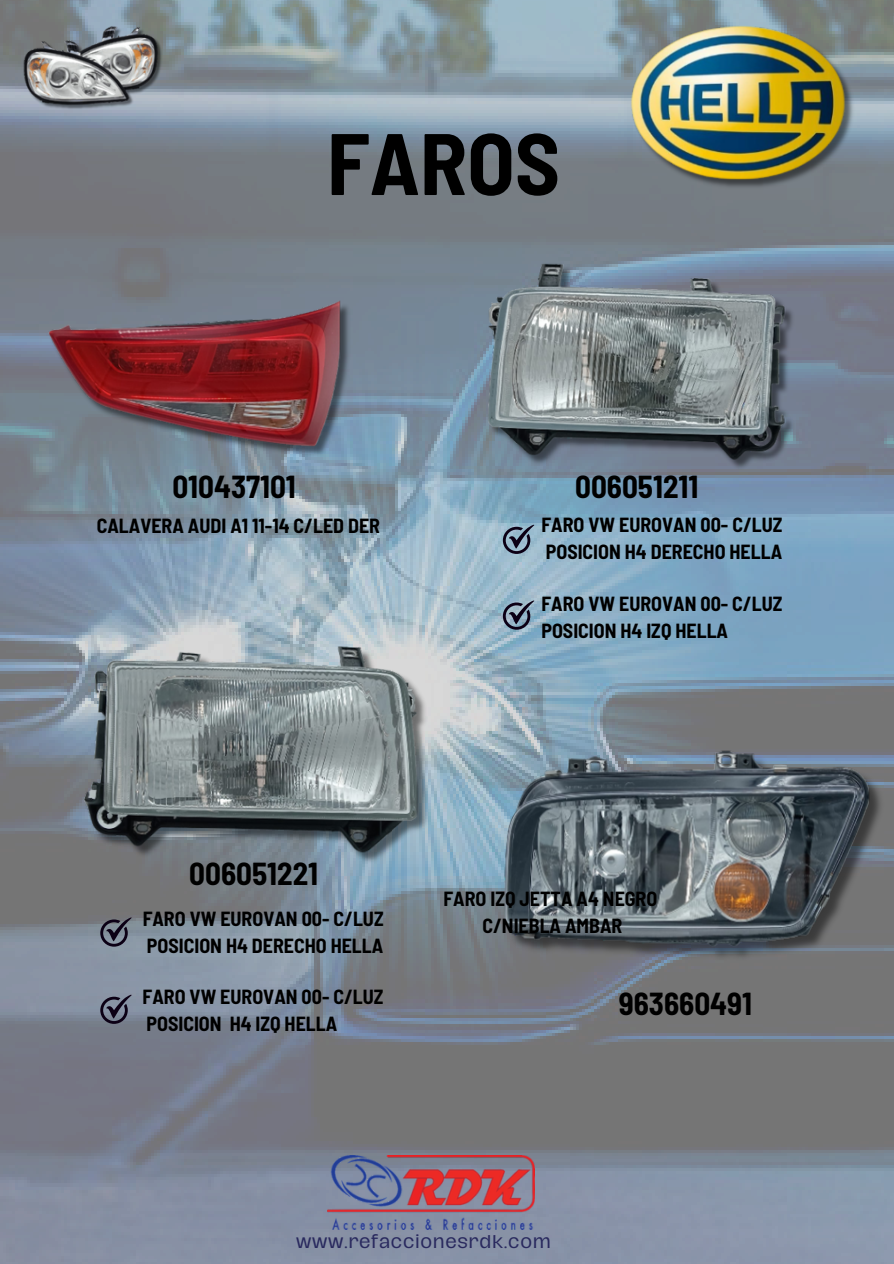
<style>
.page{position:relative;width:894px;height:1264px;background:#fff}
.page>*{position:absolute;margin:0;border:0;box-sizing:border-box;transform-origin:0 0}
.t1{font:700 semi-condensed 87px "Barlow";color:#000}
.t2{font:700 semi-condensed 31.05px "Barlow";color:#000}
.t3{font:700 semi-condensed 19.95px/27px "Barlow";color:#000}
.t4{font:16.95px "Hagrid Text";letter-spacing:.04em;color:#29295e}
</style>
<div class="page">
<img style="left:0;top:0;width:893px;height:1263px">
<img style="left:25px;top:278px;width:355px;height:197px">
<img style="left:459px;top:247px;width:354px;height:265px">
<img style="left:7px;top:0;width:173px;height:149px">
<svg style="left:502px;top:524px;width:32px;height:30px"></svg>
<svg style="left:502px;top:600px;width:32px;height:29px"></svg>
<img style="left:78px;top:597px;width:395px;height:295px">
<svg style="left:100px;top:917px;width:32px;height:29px"></svg>
<svg style="left:100px;top:994px;width:32px;height:29px"></svg>
<img style="left:435px;top:696px;width:458px;height:297px">
<img style="left:327px;top:1155px;width:207px;height:74px">
<img style="left:575px;top:0;width:318px;height:246px">
<p class="t1" style="left:327px;top:108px;width:234px">FAROS</p>
<p class="t2" style="left:172px;top:467px;width:125px">010437101</p>
<h2 class="t3" style="left:97px;top:511px;width:285px">CALAVERA AUDI A1 11-14 C/LED DER</h2>
<h3 class="t2" style="left:575px;top:467px;width:125px">006051211</h3>
<p class="t3" style="left:541px;top:511px;width:242px">FARO VW EUROVAN 00- C/LUZ<br>POSICION H4 DERECHO HELLA</p>
<h3 class="t3" style="left:541px;top:589px;width:242px">FARO VW EUROVAN 00- C/LUZ<br>POSICION H4 IZQ HELLA</h3>
<h2 class="t2" style="left:189px;top:854px;width:130px">006051221</h2>
<p class="t3" style="left:143px;top:905px;width:242px">FARO VW EUROVAN 00- C/LUZ<br>POSICION H4 DERECHO HELLA</p>
<p class="t3" style="left:142px;top:982px;width:242px">FARO VW EUROVAN 00- C/LUZ<br>POSICION H4 IZQ HELLA</p>
<h3 class="t2" style="left:618px;top:983px;width:135px">963660491</h3>
<h3 class="t3" style="left:443px;top:884px;width:215px;text-align:center">FARO IZQ JETTA A4 NEGRO<br>C/NIEBLA AMBAR</h3>
<p class="t4" style="left:296px;top:1233px;width:256px">www.refaccionesrdk.com</p>
</div>
